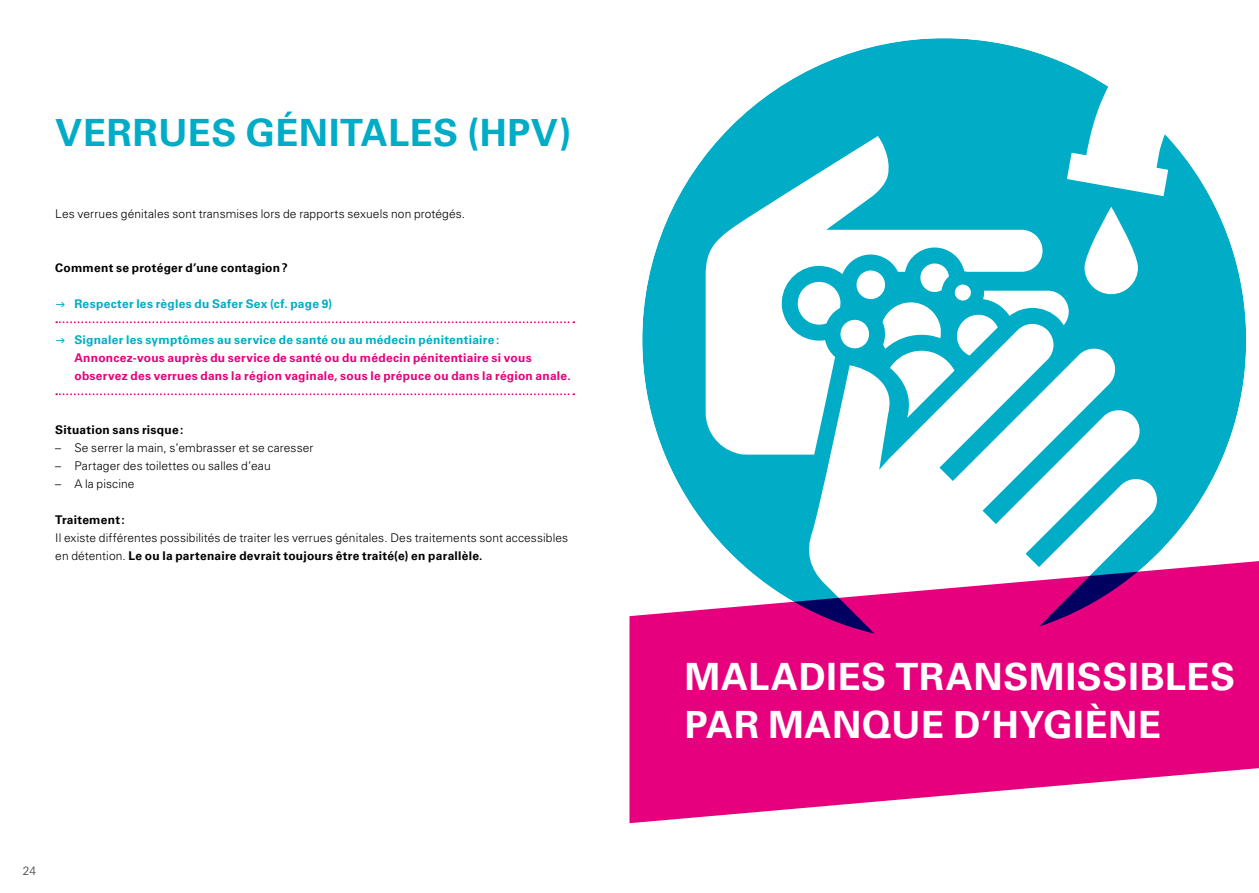
<style>
.page{position:relative;width:1259px;height:893px;background:#fff}
.page>*{position:absolute;margin:0;border:0;box-sizing:border-box;transform-origin:0 0}
.t1{font:700 37.5px/48px "Univers LT";letter-spacing:.02em;color:#fff}
.t2{font:700 37.5px "Univers LT";letter-spacing:.015em;color:#00acc6}
.t3{font:300 12px/18px "Univers LT";letter-spacing:.01em;color:#000}
.t4{font:700 12px/18px "Univers LT";letter-spacing:.025em;color:#e6007d}
.t5{font:700 12px "Univers LT";letter-spacing:.02em;color:#00acc6}
.t6{font:700 12px "Univers LT";letter-spacing:.025em;color:#000}
.t7{font:300 12px "Univers LT";color:#3c3c3b}
.s1{font-weight:700}
</style>
<div class="page">
<svg style="left:642px;top:38px;width:604px;height:522px"></svg>
<svg style="left:629px;top:560px;width:630px;height:263px;fill:#e6007d"></svg>
<svg style="left:56px;top:321px;width:518px;height:2px"></svg>
<svg style="left:56px;top:393px;width:518px;height:2px"></svg>
<h1 class="t2" style="left:55px;top:110px;width:517px">Verrues g énitales (HPV)</h1>
<p class="t3" style="left:55px;top:204px;width:411px">Les verrues génitales sont transmises lors de rapports sexuels non protégés.</p>
<p class="t6" style="left:55px;top:260px;width:234px">Comment se protéger d’une contagion?</p>
<p class="t5" style="left:74px;top:296px;width:259px">Respecter les règles du Safer Sex (cf. page 9)</p>
<p class="t5" style="left:74px;top:332px;width:426px">Signaler les symptômes au service de santé ou au médecin pénitentiaire:</p>
<p class="t4" style="left:74px;top:348px;width:498px">Annoncez-vous auprès du service de santé ou du médecin pénitentiaire si vous observez des verrues dans la région vaginale, sous le prépuce ou dans la région anale.</p>
<p class="t6" style="left:55px;top:422px;width:130px">Situation sans risque:</p>
<p class="t3" style="left:55px;top:438px;width:260px">– Se serrer la main, s’embrasser et se caresser</p>
<p class="t3" style="left:55px;top:456px;width:217px">– Partager des toilettes ou salles d’eau</p>
<p class="t3" style="left:55px;top:474px;width:81px">– A la piscine</p>
<p class="t6" style="left:55px;top:512px;width:71px">Traitement:</p>
<p class="t3" style="left:55px;top:528px;width:514px">Il existe différentes possibilités de traiter les verrues génitales. Des traitements sont accessibles en détention. <span class="s1">Le ou la partenaire devrait toujours être traité(e) en parallèle.</span></p>
<p class="t7" style="left:23px;top:864px;width:15px">24</p>
<h1 class="t1" style="left:685px;top:653px;width:545px">Maladies transm issibles par manque d’hyg iène</h1>
</div>
